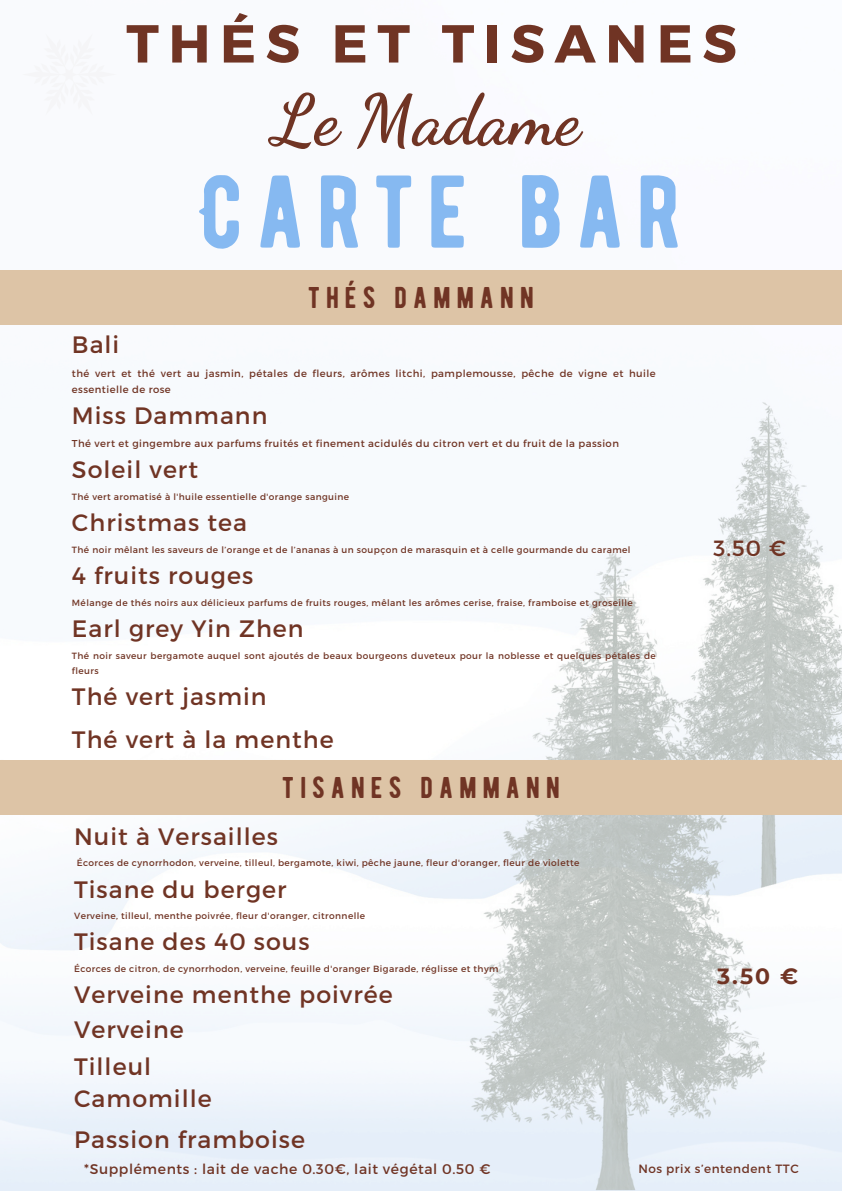
<style>
.page{position:relative;width:842px;height:1191px;background:#fff}
.page>*{position:absolute;margin:0;border:0;box-sizing:border-box;transform-origin:0 0}
.t1{font:103px "BERNIER Regular";letter-spacing:.12em;color:#86b9f1}
.t2{font:700 70px "Dancing Script";color:#703424}
.t3{font:700 53.3px "Montserrat";letter-spacing:.18em;color:#703424}
.t4{font:30px "BERNIER Regular";letter-spacing:.195em;color:#703424}
.t5{font:23.7px "Montserrat";letter-spacing:.045em;color:#703424}
.t6{font:22px "Montserrat";color:#703424}
.t7{font:700 22px "Montserrat";color:#703424}
.t8{font:14px "Montserrat";letter-spacing:.045em;color:#703424}
.t9{font:12px "Montserrat";letter-spacing:.045em;color:#703424}
.t10{font:10px/16.5px "Montserrat";letter-spacing:.045em;color:#703424}
.t11{font:9px/15px "Montserrat";letter-spacing:.045em;color:#703424}
</style>
<div class="page">
<img style="left:0;top:324px;width:842px;height:866px">
<div style="left:0;top:759px;width:842px;height:55px;background:#ddc4a6"></div>
<div style="left:0;top:269px;width:842px;height:55px;background:#ddc4a6"></div>
<p class="t3" style="left:126px;top:9px;width:612px">THÉS ET TISANES</p>
<h4 class="t2" style="left:272px;top:78px;width:309px">Le Madame</h4>
<p class="t1" style="left:199px;top:150px;width:482px">CARTE BAR</p>
<h2 class="t4" style="left:308px;top:279px;width:227px">THÉS DAMMANN</h2>
<p class="t5" style="left:72px;top:329px;width:49px">Bali</p>
<p class="t10" style="left:72px;top:364px;width:585px">thé vert et thé vert au jasmin, pétales de fleurs, arômes litchi, pamplemousse, pêche de vigne et huile essentielle de rose</p>
<p class="t5" style="left:72px;top:400px;width:197px">Miss Dammann</p>
<p class="t10" style="left:72px;top:435px;width:549px">Thé vert et gingembre aux parfums fruités et finement acidulés du citron vert et du fruit de la passion</p>
<h6 class="t5" style="left:72px;top:454px;width:128px">Soleil vert</h6>
<h4 class="t11" style="left:72px;top:488px;width:279px">Thé vert aromatisé à l'huile essentielle d'orange sanguine</h4>
<p class="t5" style="left:72px;top:507px;width:177px">Christmas tea</p>
<p class="t11" style="left:72px;top:541px;width:560px">Thé noir mêlant les saveurs de l’orange et de l’ananas à un soupçon de marasquin et à celle gourmande du caramel</p>
<p class="t5" style="left:72px;top:560px;width:183px">4 fruits rouges</p>
<h6 class="t11" style="left:72px;top:594px;width:562px">Mélange de thés noirs aux délicieux parfums de fruits rouges, mêlant les arômes cerise, fraise, framboise et groseille</h6>
<p class="t5" style="left:72px;top:613px;width:233px">Earl grey Yin Zhen</p>
<p class="t11" style="left:72px;top:647px;width:585px">Thé noir saveur bergamote auquel sont ajoutés de beaux bourgeons duveteux pour la noblesse et quelques pétales de fleurs</p>
<h6 class="t5" style="left:72px;top:681px;width:196px">Thé vert jasmin</h6>
<p class="t5" style="left:72px;top:723px;width:263px">Thé vert à la menthe</p>
<h1 class="t4" style="left:282px;top:769px;width:279px">TISANES DAMMANN</h1>
<p class="t6" style="left:714px;top:533px;width:74px">3.50 €</p>
<p class="t5" style="left:74px;top:820px;width:205px">Nuit à Versailles</p>
<p class="t11" style="left:77px;top:855px;width:504px">Écorces de cynorrhodon, verveine, tilleul, bergamote, kiwi, pêche jaune, fleur d'oranger, fleur de violette</p>
<p class="t5" style="left:74px;top:873px;width:214px">Tisane du berger</p>
<p class="t11" style="left:74px;top:908px;width:292px">Verveine, tilleul, menthe poivrée, fleur d'oranger, citronnelle</p>
<p class="t5" style="left:74px;top:926px;width:237px">Tisane des 40 sous</p>
<p class="t11" style="left:74px;top:960px;width:426px">Écorces de citron, de cynorrhodon, verveine, feuille d'oranger Bigarade, réglisse et thym</p>
<h6 class="t5" style="left:74px;top:979px;width:320px">Verveine menthe poivrée</h6>
<h5 class="t5" style="left:74px;top:1013px;width:111px">Verveine</h5>
<h6 class="t5" style="left:74px;top:1051px;width:79px">Tilleul</h6>
<h6 class="t5" style="left:74px;top:1083px;width:139px">Camomille</h6>
<h6 class="t5" style="left:74px;top:1123px;width:232px">Passion framboise</h6>
<h6 class="t8" style="left:84px;top:1159px;width:408px">*Suppléments : lait de vache 0.30€, lait végétal 0.50 €</h6>
<p class="t7" style="left:717px;top:962px;width:82px">3.50 €</p>
<p class="t9" style="left:638px;top:1161px;width:162px">Nos prix s’entendent TTC</p>
</div>
